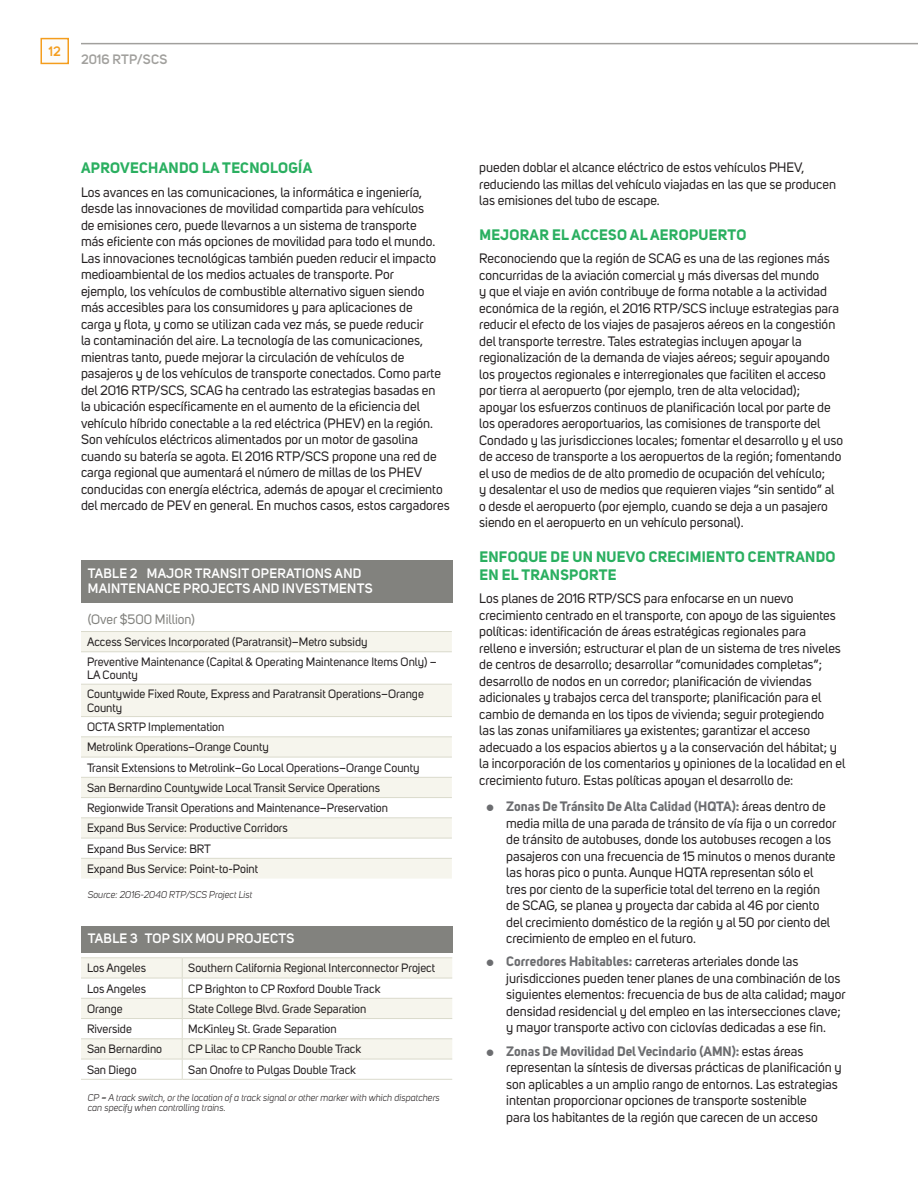
<style>
.page{position:relative;width:918px;height:1188px;background:#fff}
.page>*{position:absolute;margin:0;border:0;box-sizing:border-box;transform-origin:0 0}
.t1{font:700 15px/18px "Uni Sans";letter-spacing:.02em;color:#2aaf60}
.t2{font:13.5px/16.5px "Uni Sans";color:#231f20}
.t3{font:600 13.5px/15px "Uni Sans";letter-spacing:.02em;color:#fff}
.t4{font:13.5px "Uni Sans";color:#82827e}
.t5{font:600 13.5px "Uni Sans";letter-spacing:.015em;color:#a1a09d}
.t6{font:600 13.5px "Uni Sans";color:#f49d1d}
.t7{font:12px/20.2px "Uni Sans";color:#231f20}
.t8{font:italic 9.75px/10.5px "Uni Sans";color:#231f20}
.s1{font-weight:700;color:#6c6d70}
</style>
<div class="page">
<div style="left:41px;top:39px;width:27px;height:24px;background:#fcfcfb"></div>
<div style="left:40px;top:38px;width:29px;height:26px;border:2px solid #f49d1d"></div>
<hr style="left:81px;top:43px;width:837px;height:1px;background:#a1a09d">
<div style="left:81px;top:926px;width:371px;height:27px;background:#82827e"></div>
<hr style="left:81px;top:1079px;width:101px;height:1px;background:#dadacc">
<hr style="left:182px;top:1079px;width:270px;height:1px;background:#dadacc">
<hr style="left:81px;top:957px;width:101px;height:1px;background:#dadacc">
<hr style="left:182px;top:957px;width:270px;height:1px;background:#dadacc">
<svg style="left:81px;top:958px;width:371px;height:121px"></svg>
<hr style="left:81px;top:978px;width:101px;height:1px;background:#dadacc">
<hr style="left:182px;top:978px;width:270px;height:1px;background:#dadacc">
<div style="left:81px;top:560px;width:371px;height:41px;background:#82827e"></div>
<div style="left:81px;top:561px;width:371px;height:42px;background:#82827e"></div>
<svg style="left:81px;top:632px;width:371px;height:247px;fill:#f6f5ed"></svg>
<hr style="left:81px;top:631px;width:371px;height:1px;background:#dadacc">
<hr style="left:81px;top:651px;width:371px;height:1px;background:#dadacc">
<hr style="left:81px;top:684px;width:371px;height:1px;background:#dadacc">
<hr style="left:81px;top:716px;width:371px;height:1px;background:#dadacc">
<hr style="left:81px;top:736px;width:371px;height:1px;background:#dadacc">
<hr style="left:81px;top:757px;width:371px;height:1px;background:#dadacc">
<hr style="left:81px;top:777px;width:371px;height:1px;background:#dadacc">
<hr style="left:81px;top:797px;width:371px;height:1px;background:#dadacc">
<hr style="left:81px;top:817px;width:371px;height:1px;background:#dadacc">
<hr style="left:81px;top:838px;width:371px;height:1px;background:#dadacc">
<hr style="left:81px;top:858px;width:371px;height:1px;background:#dadacc">
<p class="t6" style="left:49px;top:41px;width:14px">12</p>
<p class="t5" style="left:81px;top:49px;width:88px">2016 RTP/SCS</p>
<p class="t1" style="left:81px;top:159px;width:233px">APROVECHANDO LA TECNOLOGÍA</p>
<p class="t2" style="left:81px;top:184px;width:370px">Los avances en las comunicaciones, la informática e ingeniería, desde las innovaciones de movilidad compartida para vehículos<br>de emisiones cero, puede llevarnos a un sistema de transporte<br>más eficiente con más opciones de movilidad para todo el mundo.<br>Las innovaciones tecnológicas también pueden reducir el impacto medioambiental de los medios actuales de transporte. Por<br>ejemplo, los vehículos de combustible alternativo siguen siendo más accesibles para los consumidores y para aplicaciones de<br>carga y flota, y como se utilizan cada vez más, se puede reducir<br>la contaminación del aire. La tecnología de las comunicaciones, mientras tanto, puede mejorar la circulación de vehículos de pasajeros y de los vehículos de transporte conectados. Como parte del 2016 RTP/SCS, SCAG ha centrado las estrategias basadas en<br>la ubicación específicamente en el aumento de la eficiencia del vehículo híbrido conectable a la red eléctrica (PHEV) en la región.<br>Son vehículos eléctricos alimentados por un motor de gasolina cuando su batería se agota. El 2016 RTP/SCS propone una red de carga regional que aumentará el número de millas de los PHEV conducidas con energía eléctrica, además de apoyar el crecimiento del mercado de PEV en general. En muchos casos, estos cargadores</p>
<p class="t3" style="left:88px;top:565px;width:286px;text-indent:42px">2 MAJOR TRANSIT OPERATIONS AND<br>MAINTENANCE PROJECTS AND INVESTMENTS</p>
<p class="t3" style="left:88px;top:565px;width:16px">TABLE</p>
<p class="t4" style="left:88px;top:611px;width:109px">(Over $500 Million)</p>
<p class="t7" style="left:87px;top:632px;width:351px;line-height:19.5px">Access Services Incorporated (Paratransit)–Metro subsidy<br>Preventive Maintenance (Capital &amp; Operating Maintenance Items Only) –</p>
<p class="t7" style="left:87px;top:666px;width:338px;line-height:18.9px">LA County<br>Countywide Fixed Route, Express and Paratransit Operations–Orange</p>
<p class="t7" style="left:87px;top:698px;width:334px">County<br>OCTA SRTP Implementation<br>Metrolink Operations–Orange County<br>Transit Extensions to Metrolink–Go Local Operations–Orange County San Bernardino Countywide Local Transit Service Operations Regionwide Transit Operations and Maintenance–Preservation Expand Bus Service: Productive Corridors<br>Expand Bus Service: BRT<br>Expand Bus Service: Point-to-Point</p>
<p class="t8" style="left:88px;top:890px;width:166px">Source: 2016-2040 RTP/SCS Project List</p>
<p class="t3" style="left:88px;top:930px;width:16px">TABLE</p>
<p class="t3" style="left:130px;top:930px;width:166px">3 TOP SIX MOU PROJECTS</p>
<p class="t7" style="left:87px;top:958px;width:61px">Los Angeles</p>
<p class="t7" style="left:188px;top:958px;width:249px">Southern California Regional Interconnector Project</p>
<p class="t7" style="left:87px;top:979px;width:61px">Los Angeles</p>
<p class="t7" style="left:188px;top:979px;width:194px">CP Brighton to CP Roxford Double Track</p>
<p class="t7" style="left:87px;top:999px;width:37px">Orange</p>
<p class="t7" style="left:188px;top:999px;width:180px">State College Blvd. Grade Separation</p>
<p class="t7" style="left:87px;top:1019px;width:46px">Riverside</p>
<p class="t7" style="left:188px;top:1019px;width:150px">McKinley St. Grade Separation</p>
<p class="t7" style="left:87px;top:1039px;width:77px">San Bernardino</p>
<p class="t7" style="left:188px;top:1039px;width:175px">CP Lilac to CP Rancho Double Track</p>
<p class="t7" style="left:87px;top:1060px;width:51px">San Diego</p>
<p class="t7" style="left:188px;top:1060px;width:169px">San Onofre to Pulgas Double Track</p>
<p class="t8" style="left:88px;top:1092px;width:354px">CP = A track switch, or the location of a track signal or other marker with which dispatchers can specify when controlling trains.</p>
<p class="t2" style="left:479px;top:159px;width:358px">pueden doblar el alcance eléctrico de estos vehículos PHEV, reduciendo las millas del vehículo viajadas en las que se producen las emisiones del tubo de escape.</p>
<p class="t1" style="left:479px;top:226px;width:269px">MEJORAR EL ACCESO AL AEROPUERTO</p>
<p class="t2" style="left:479px;top:250px;width:366px">Reconociendo que la región de SCAG es una de las regiones más concurridas de la aviación comercial y más diversas del mundo<br>y que el viaje en avión contribuye de forma notable a la actividad económica de la región, el 2016 RTP/SCS incluye estrategias para reducir el efecto de los viajes de pasajeros aéreos en la congestión del transporte terrestre. Tales estrategias incluyen apoyar la regionalización de la demanda de viajes aéreos; seguir apoyando los proyectos regionales e interregionales que faciliten el acceso por tierra al aeropuerto (por ejemplo, tren de alta velocidad);<br>apoyar los esfuerzos continuos de planificación local por parte de los operadores aeroportuarios, las comisiones de transporte del Condado y las jurisdicciones locales; fomentar el desarrollo y el uso de acceso de transporte a los aeropuertos de la región; fomentando el uso de medios de de alto promedio de ocupación del vehículo;<br>y desalentar el uso de medios que requieren viajes “sin sentido” al o desde el aeropuerto (por ejemplo, cuando se deja a un pasajero siendo en el aeropuerto en un vehículo personal).</p>
<p class="t1" style="left:479px;top:548px;width:358px">ENFOQUE DE UN NUEVO CRECIMIENTO CENTRANDO<br>EN EL TRANSPORTE</p>
<p class="t2" style="left:479px;top:590px;width:368px">Los planes de 2016 RTP/SCS para enfocarse en un nuevo crecimiento centrado en el transporte, con apoyo de las siguientes políticas: identificación de áreas estratégicas regionales para relleno e inversión; estructurar el plan de un sistema de tres niveles de centros de desarrollo; desarrollar “comunidades completas”; desarrollo de nodos en un corredor; planificación de viviendas adicionales y trabajos cerca del transporte; planificación para el cambio de demanda en los tipos de vivienda; seguir protegiendo<br>las las zonas unifamiliares ya existentes; garantizar el acceso adecuado a los espacios abiertos y a la conservación del hábitat; y la incorporación de los comentarios y opiniones de la localidad en el crecimiento futuro. Estas políticas apoyan el desarrollo de:</p>
<p class="t2" style="left:506px;top:798px;width:332px"><span class="s1">Zonas De Tránsito De Alta Calidad (HQTA):</span> áreas dentro de media milla de una parada de tránsito de vía fija o un corredor de tránsito de autobuses, donde los autobuses recogen a los pasajeros con una frecuencia de 15 minutos o menos durante las horas pico o punta. Aunque HQTA representan sólo el tres por ciento de la superficie total del terreno en la región de SCAG, se planea y proyecta dar cabida al 46 por ciento del crecimiento doméstico de la región y al 50 por ciento del crecimiento de empleo en el futuro.</p>
<p class="t2" style="left:506px;top:954px;width:341px"><span class="s1">Corredores Habitables:</span> carreteras arteriales donde las jurisdicciones pueden tener planes de una combinación de los siguientes elementos: frecuencia de bus de alta calidad; mayor densidad residencial y del empleo en las intersecciones clave; y mayor transporte activo con ciclovías dedicadas a ese fin.</p>
<p class="t2" style="left:506px;top:1043px;width:337px"><span class="s1">Zonas De Movilidad Del Vecindario (AMN):</span> estas áreas representan la síntesis de diversas prácticas de planificación y son aplicables a un amplio rango de entornos. Las estrategias intentan proporcionar opciones de transporte sostenible<br>para los habitantes de la región que carecen de un acceso</p>
</div>
